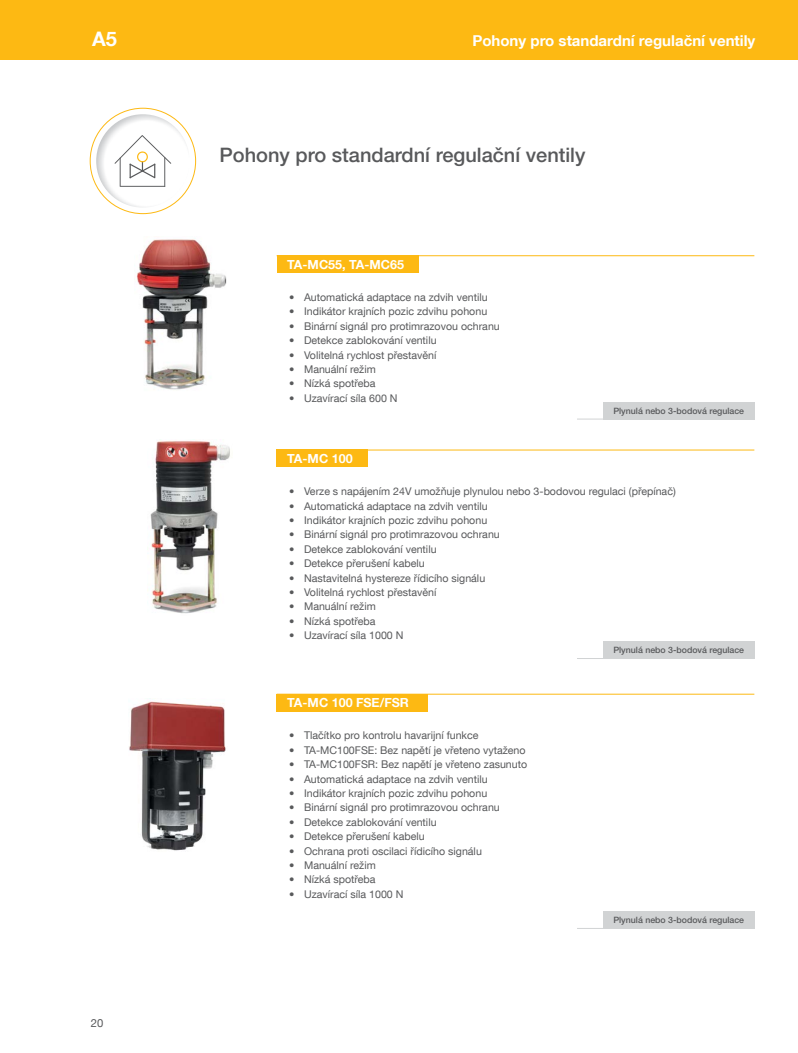
<style>
.page{position:relative;width:798px;height:1053px;background:#fff}
.page>*{position:absolute;margin:0;border:0;box-sizing:border-box;transform-origin:0 0}
.t1{font:500 20px "Helvetica Neue LT Pro";color:#58595b}
.t2{font:700 20px "Helvetica Neue LT Com";color:#fff}
.t3{font:700 15px "Helvetica Neue LT Com";color:#fff}
.t4{font:700 12.5px "Helvetica Neue LT Com";color:#fff}
.t5{font:11.25px "Helvetica Neue LT Com";color:#58595b}
.t6{font:10.62px "Helvetica Neue LT Com";color:#58595b}
.t7{font:500 8.75px "Helvetica Neue LT Pro";color:#58595b}
</style>
<div class="page">
<div style="left:0;top:0;width:797px;height:60px;background:#fdb913"></div>
<img style="left:96px;top:114px;width:93px;height:93px;border-radius:46px">
<svg style="left:114px;top:135px;width:57px;height:52px"></svg>
<div style="left:276px;top:255px;width:142px;height:18px;background:#fdb913"></div>
<hr style="left:276px;top:255px;width:478px;height:1px;background:#fdb913">
<hr style="left:576px;top:418px;width:178px;height:1px;background:#d1d3d4">
<div style="left:603px;top:402px;width:151px;height:17px;background:#d1d3d4"></div>
<div style="left:276px;top:449px;width:91px;height:18px;background:#fdb913"></div>
<hr style="left:276px;top:449px;width:478px;height:1px;background:#fdb913">
<div style="left:276px;top:693px;width:151px;height:18px;background:#fdb913"></div>
<hr style="left:276px;top:693px;width:478px;height:1px;background:#fdb913">
<img style="left:136px;top:239px;width:91px;height:151px">
<img style="left:147px;top:441px;width:83px;height:173px">
<img style="left:129px;top:698px;width:97px;height:153px">
<hr style="left:576px;top:658px;width:178px;height:1px;background:#d1d3d4">
<div style="left:603px;top:641px;width:151px;height:18px;background:#d1d3d4"></div>
<hr style="left:576px;top:927px;width:178px;height:1px;background:#d1d3d4">
<div style="left:603px;top:911px;width:151px;height:17px;background:#d1d3d4"></div>
<h1 class="t2" style="left:92px;top:26px;width:26px">A5</h1>
<h2 class="t3" style="left:472px;top:31px;width:284px">Pohony pro standardní regulační ventily</h2>
<h1 class="t1" style="left:219px;top:143px;width:367px">Pohony pro standardní regulační ventily</h1>
<p class="t4" style="left:287px;top:256px;width:118px">TA-MC55, TA-MC65</p>
<p class="t6" style="left:289px;top:290px;width:200px">• Automatická adaptace na zdvih ventilu</p>
<p class="t6" style="left:289px;top:305px;width:200px">• Indikátor krajních pozic zdvihu pohonu</p>
<p class="t6" style="left:289px;top:319px;width:212px">• Binární signál pro protimrazovou ochranu</p>
<p class="t6" style="left:289px;top:334px;width:149px">• Detekce zablokování ventilu</p>
<p class="t6" style="left:289px;top:348px;width:149px">• Volitelná rychlost přestavění</p>
<p class="t6" style="left:289px;top:362px;width:88px">• Manuální režim</p>
<p class="t6" style="left:289px;top:377px;width:88px">• Nízká spotřeba</p>
<p class="t6" style="left:289px;top:391px;width:110px">• Uzavírací síla 600 N</p>
<p class="t4" style="left:287px;top:450px;width:67px">TA-MC 100</p>
<p class="t7" style="left:613px;top:405px;width:132px">Plynulá nebo 3-bodová regulace</p>
<p class="t6" style="left:289px;top:485px;width:388px">• Verze s napájením 24V umožňuje plynulou nebo 3-bodovou regulaci (přepínač)</p>
<p class="t6" style="left:289px;top:499px;width:200px">• Automatická adaptace na zdvih ventilu</p>
<p class="t6" style="left:289px;top:513px;width:200px">• Indikátor krajních pozic zdvihu pohonu</p>
<p class="t6" style="left:289px;top:528px;width:212px">• Binární signál pro protimrazovou ochranu</p>
<p class="t6" style="left:289px;top:542px;width:149px">• Detekce zablokování ventilu</p>
<p class="t6" style="left:289px;top:557px;width:137px">• Detekce přerušení kabelu</p>
<p class="t6" style="left:289px;top:571px;width:198px">• Nastavitelná hystereze řídicího signálu</p>
<p class="t6" style="left:289px;top:585px;width:149px">• Volitelná rychlost přestavění</p>
<p class="t6" style="left:289px;top:600px;width:88px">• Manuální režim</p>
<p class="t6" style="left:289px;top:614px;width:88px">• Nízká spotřeba</p>
<p class="t6" style="left:289px;top:628px;width:116px">• Uzavírací síla 1000 N</p>
<p class="t5" style="left:91px;top:1016px;width:14px">20</p>
<p class="t4" style="left:287px;top:694px;width:123px">TA-MC 100 FSE/FSR</p>
<p class="t6" style="left:289px;top:729px;width:191px">• Tlačítko pro kontrolu havarijní funkce</p>
<p class="t6" style="left:289px;top:743px;width:238px">• TA-MC100FSE: Bez napětí je vřeteno vytaženo</p>
<p class="t6" style="left:289px;top:757px;width:239px">• TA-MC100FSR: Bez napětí je vřeteno zasunuto</p>
<p class="t6" style="left:289px;top:772px;width:200px">• Automatická adaptace na zdvih ventilu</p>
<p class="t6" style="left:289px;top:786px;width:200px">• Indikátor krajních pozic zdvihu pohonu</p>
<p class="t6" style="left:289px;top:801px;width:212px">• Binární signál pro protimrazovou ochranu</p>
<p class="t6" style="left:289px;top:815px;width:149px">• Detekce zablokování ventilu</p>
<p class="t6" style="left:289px;top:829px;width:137px">• Detekce přerušení kabelu</p>
<p class="t6" style="left:289px;top:844px;width:194px">• Ochrana proti oscilaci řídicího signálu</p>
<p class="t6" style="left:289px;top:858px;width:88px">• Manuální režim</p>
<p class="t6" style="left:289px;top:872px;width:88px">• Nízká spotřeba</p>
<p class="t6" style="left:289px;top:887px;width:116px">• Uzavírací síla 1000 N</p>
<p class="t7" style="left:613px;top:645px;width:132px">Plynulá nebo 3-bodová regulace</p>
<p class="t7" style="left:613px;top:914px;width:132px">Plynulá nebo 3-bodová regulace</p>
</div>
